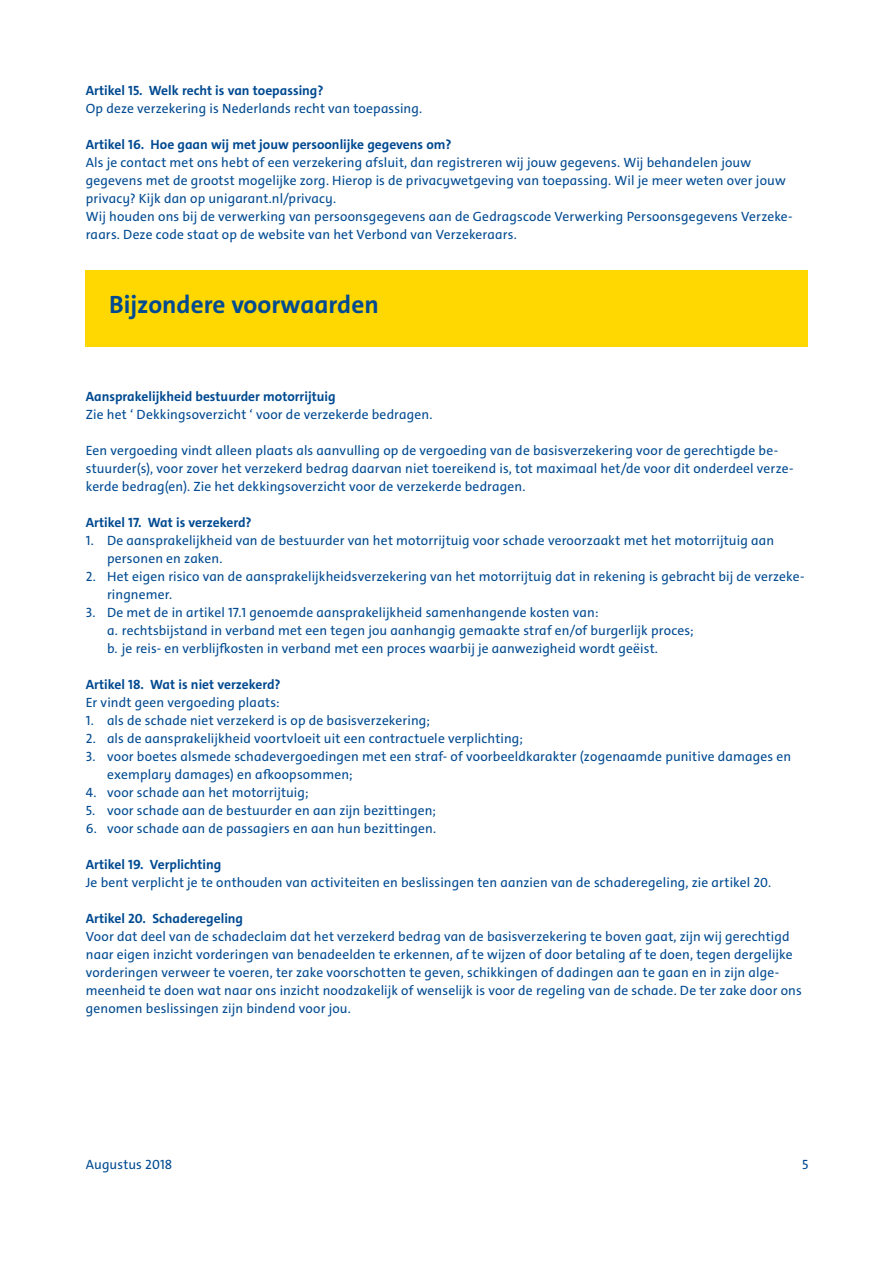
<style>
.page{position:relative;width:893px;height:1263px;background:#fff}
.page>*{position:absolute;margin:0;border:0;box-sizing:border-box;transform-origin:0 0}
.vast_kopje{font:700 25.2px "The Sans C4 s";color:#014a91}
.tekst{font:13.5px/18px "The Sans C4 s";letter-spacing:.01em;color:#014a91}
.Inhoud_kopje{font:700 13.5px "The Sans C4 s";color:#014a91}
</style>
<div class="page">
<div style="left:86px;top:270px;width:722px;height:77px;background:#ffd801"></div>
<p class="Inhoud_kopje" style="left:86px;top:82px;width:239px">Artikel 15. Welk recht is van toepassing?</p>
<p class="tekst" style="left:86px;top:100px;width:338px">Op deze verzekering is Nederlands recht van toepassing.</p>
<p class="Inhoud_kopje" style="left:86px;top:136px;width:367px">Artikel 16. Hoe gaan wij met jouw persoonlijke gegevens om?</p>
<p class="tekst" style="left:86px;top:154px;width:702px">Als je contact met ons hebt of een verzekering afsluit, dan registreren wij jouw gegevens. Wij behandelen jouw gegevens met de grootst mogelijke zorg. Hierop is de privacywetgeving van toepassing. Wil je meer weten over jouw privacy? Kijk dan op unigarant.nl/privacy.</p>
<p class="tekst" style="left:86px;top:208px;width:708px">Wij houden ons bij de verwerking van persoonsgegevens aan de Gedragscode Verwerking Persoonsgegevens Verzeke&shy;raars. Deze code staat op de website van het Verbond van Verzekeraars.</p>
<p class="vast_kopje" style="left:109px;top:289px;width:271px">Bijzondere voorwaarden</p>
<p class="Inhoud_kopje" style="left:86px;top:388px;width:251px">Aansprakelijkheid bestuurder motorrijtuig</p>
<p class="tekst" style="left:86px;top:406px;width:348px">Zie het ‘ Dekkingsoverzicht ‘ voor de verzekerde bedragen.</p>
<p class="tekst" style="left:86px;top:442px;width:709px">Een vergoeding vindt alleen plaats als aanvulling op de vergoeding van de basisverzekering voor de gerechtigde be&shy;stuurder(s), voor zover het verzekerd bedrag daarvan niet toereikend is, tot maximaal het/de voor dit onderdeel verze&shy;kerde bedrag(en). Zie het dekkingsoverzicht voor de verzekerde bedragen.</p>
<p class="Inhoud_kopje" style="left:86px;top:514px;width:167px">Artikel 17. Wat is verzekerd?</p>
<p class="tekst" style="left:107px;top:532px;width:669px;text-indent:-21px">1. De aansprakelijkheid van de bestuurder van het motorrijtuig voor schade veroorzaakt met het motorrijtuig aan personen en zaken.</p>
<p class="tekst" style="left:107px;top:568px;width:699px;text-indent:-21px">2. Het eigen risico van de aansprakelijkheidsverzekering van het motorrijtuig dat in rekening is gebracht bij de verzeke&shy;ringnemer.</p>
<p class="tekst" style="left:86px;top:604px;width:514px">3. De met de in artikel 17.1 genoemde aansprakelijkheid samenhangende kosten van:</p>
<p class="tekst" style="left:107px;top:622px;width:588px">a. rechtsbijstand in verband met een tegen jou aanhangig gemaakte straf en/of burgerlijk proces;</p>
<p class="tekst" style="left:107px;top:640px;width:552px">b. je reis- en verblijfkosten in verband met een proces waarbij je aanwezigheid wordt geëist.</p>
<p class="Inhoud_kopje" style="left:86px;top:676px;width:196px">Artikel 18. Wat is niet verzekerd?</p>
<p class="tekst" style="left:86px;top:694px;width:195px">Er vindt geen vergoeding plaats:</p>
<p class="tekst" style="left:86px;top:712px;width:346px">1. als de schade niet verzekerd is op de basisverzekering;</p>
<p class="tekst" style="left:86px;top:730px;width:439px">2. als de aansprakelijkheid voortvloeit uit een contractuele verplichting;</p>
<p class="tekst" style="left:107px;top:748px;width:686px;text-indent:-21px">3. voor boetes alsmede schadevergoedingen met een straf- of voorbeeldkarakter (zogenaamde punitive damages en exemplary damages) en afkoopsommen;</p>
<p class="tekst" style="left:86px;top:784px;width:225px">4. voor schade aan het motorrijtuig;</p>
<p class="tekst" style="left:86px;top:802px;width:352px">5. voor schade aan de bestuurder en aan zijn bezittingen;</p>
<p class="tekst" style="left:86px;top:820px;width:352px">6. voor schade aan de passagiers en aan hun bezittingen.</p>
<p class="Inhoud_kopje" style="left:86px;top:856px;width:137px">Artikel 19. Verplichting</p>
<p class="tekst" style="left:86px;top:874px;width:687px">Je bent verplicht je te onthouden van activiteiten en beslissingen ten aanzien van de schaderegeling, zie artikel 20.</p>
<p class="Inhoud_kopje" style="left:86px;top:910px;width:159px">Artikel 20. Schaderegeling</p>
<p class="tekst" style="left:86px;top:928px;width:718px">Voor dat deel van de schadeclaim dat het verzekerd bedrag van de basisverzekering te boven gaat, zijn wij gerechtigd naar eigen inzicht vorderingen van benadeelden te erkennen, af te wijzen of door betaling af te doen, tegen dergelijke vorderingen verweer te voeren, ter zake voorschotten te geven, schikkingen of dadingen aan te gaan en in zijn alge&shy;meenheid te doen wat naar ons inzicht noodzakelijk of wenselijk is voor de regeling van de schade. De ter zake door ons genomen beslissingen zijn bindend voor jou.</p>
<p class="tekst" style="left:86px;top:1155px;width:88px">Augustus 2018</p>
<p class="tekst" style="left:802px;top:1155px;width:8px">5</p>
</div>
